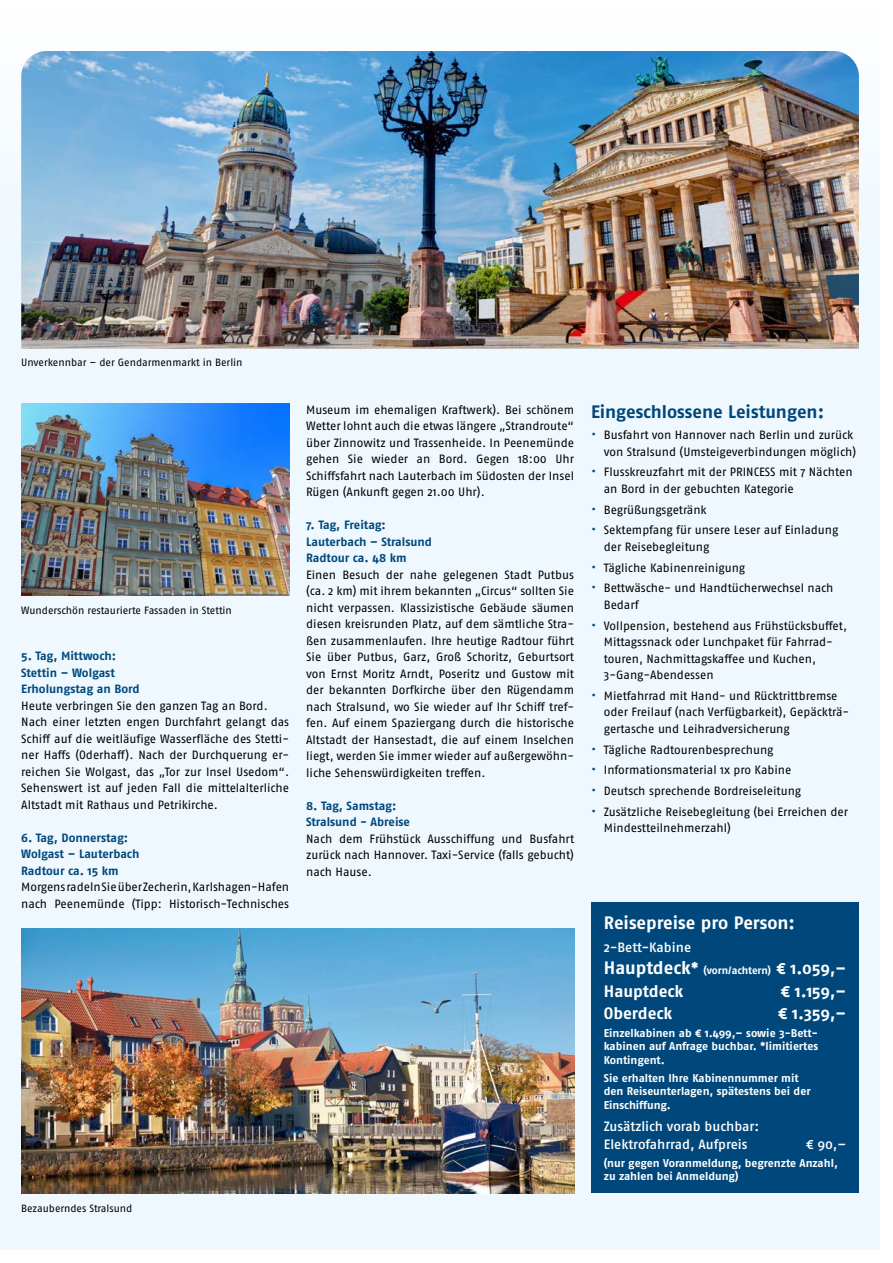
<style>
.page{position:relative;width:893px;height:1263px;background:#fff}
.page>*{position:absolute;margin:0;border:0;box-sizing:border-box;transform-origin:0 0}
.t1{font:700 18px "Fago OT";letter-spacing:-.005em;color:#00487c}
.t2{font:700 18px "Fago OT";color:#fff}
.t3{font:700 16.5px "Fago OT";letter-spacing:-.005em;color:#fff}
.t4{font:500 13.5px/18px "Fago OT";color:#fff}
.t5{font:12px/16.5px "Fago OT";letter-spacing:-.005em;color:#000}
.t6{font:700 12px/16.5px "Fago OT";letter-spacing:-.005em;color:#00487c}
.t7{font:700 11.25px/13.5px "Fago OT";color:#fff}
.t8{font:10.5px "Fago OT";letter-spacing:-.005em;color:#000}
.t9{font:700 10.5px "Fago OT";letter-spacing:-.005em;color:#fff}
.s1{font-size:13.2px;color:#00487c}
.s2{font-size:18px}
.s3{font-size:16.5px}
</style>
<div class="page">
<div style="left:0;top:13px;width:880px;height:1237px;background:#eef8fe"></div>
<div style="left:591px;top:902px;width:268px;height:291px;background:#00487c"></div>
<img style="left:21px;top:404px;width:268px;height:191px">
<img style="left:21px;top:51px;width:838px;height:298px">
<img style="left:21px;top:928px;width:553px;height:265px">
<p class="t8" style="left:21px;top:356px;width:223px">Unverkennbar – der Gendarmenmarkt in Berlin</p>
<p class="t8" style="left:21px;top:603px;width:212px">Wunderschön restaurierte Fassaden in Stettin</p>
<p class="t6" style="left:21px;top:648px;width:120px">5. Tag, Mittwoch:<br>Stettin – Wolgast<br>Erholungstag an Bord</p>
<p class="t5" style="left:21px;top:697px;width:269px">Heute verbringen Sie den ganzen Tag an Bord.<br>Nach einer letzten engen Durchfahrt gelangt das Schiff auf die weitläufige Wasserfläche des Stetti&shy;ner Haffs (Oderhaff). Nach der Durchquerung er&shy;reichen Sie Wolgast, das „Tor zur Insel Usedom“.<br>Sehenswert ist auf jeden Fall die mittelalterliche Altstadt mit Rathaus und Petrikirche.</p>
<p class="t6" style="left:21px;top:829px;width:120px">6. Tag, Donnerstag:<br>Wolgast – Lauterbach<br>Radtour ca. 15 km</p>
<p class="t5" style="left:21px;top:879px;width:269px">Morgens radeln Sie über Zecherin, Karlshagen-Hafen nach Peenemünde (Tipp: Historisch-Technisches</p>
<p class="t5" style="left:306px;top:401px;width:270px;text-align:justify">Museum im ehemaligen Kraftwerk). Bei schönem Wetter lohnt auch die etwas längere „Strandroute“ über Zinnowitz und Trassenheide. In Peenemünde gehen Sie wieder an Bord. Gegen 18:00 Uhr Schiffsfahrt nach Lauterbach im Südosten der Insel Rügen (Ankunft gegen 21.00 Uhr).</p>
<p class="t6" style="left:306px;top:517px;width:127px">7. Tag, Freitag:<br>Lauterbach – Stralsund<br>Radtour ca. 48 km</p>
<p class="t5" style="left:306px;top:566px;width:269px;text-align:justify">Einen Besuch der nahe gelegenen Stadt Putbus (ca. 2 km) mit ihrem bekannten „Circus“ sollten Sie nicht verpassen. Klassizistische Gebäude säumen diesen kreisrunden Platz, auf dem sämtliche Stra&shy;ßen zusammenlaufen. Ihre heutige Radtour führt Sie über Putbus, Garz, Groß Schoritz, Geburtsort von Ernst Moritz Arndt, Poseritz und Gustow mit der bekannten Dorfkirche über den Rügendamm nach Stralsund, wo Sie wieder auf Ihr Schiff tref&shy;fen. Auf einem Spaziergang durch die historische Altstadt der Hansestadt, die auf einem Inselchen liegt, werden Sie immer wieder auf außergewöhn&shy;liche Sehenswürdigkeiten treffen.</p>
<p class="t6" style="left:306px;top:797px;width:105px">8. Tag, Samstag:<br>Stralsund - Abreise</p>
<p class="t5" style="left:306px;top:830px;width:270px;text-align:justify">Nach dem Frühstück Ausschiffung und Busfahrt zurück nach Hannover. Taxi-Service (falls gebucht) nach Hause.</p>
<p class="t8" style="left:21px;top:1202px;width:113px">Bezauberndes Stralsund</p>
<h1 class="t1" style="left:591px;top:401px;width:235px">Eingeschlossene Leistungen:</h1>
<p class="t5" style="left:591px;top:427px;width:267px;text-align:right"><span class="s1">•</span> Busfahrt von Hannover nach Berlin und zurück von Stralsund (Umsteigeverbindungen möglich)</p>
<p class="t5" style="left:604px;top:464px;width:250px;text-indent:-13px"><span class="s1">•</span> Flusskreuzfahrt mit der PRINCESS mit 7 Nächten an Bord in der gebuchten Kategorie</p>
<p class="t5" style="left:591px;top:501px;width:117px"><span class="s1">•</span> Begrüßungsgetränk</p>
<p class="t5" style="left:604px;top:522px;width:236px;text-indent:-13px"><span class="s1">•</span> Sektempfang für unsere Leser auf Einladung der Reisebegleitung</p>
<p class="t5" style="left:591px;top:559px;width:156px"><span class="s1">•</span> Tägliche Kabinenreinigung</p>
<p class="t5" style="left:604px;top:580px;width:231px;text-indent:-13px"><span class="s1">•</span> Bettwäsche- und Handtücherwechsel nach<br>Bedarf</p>
<p class="t5" style="left:604px;top:617px;width:245px;text-indent:-13px"><span class="s1">•</span> Vollpension, bestehend aus Frühstücksbuffet, Mittagssnack oder Lunchpaket für Fahrrad&shy;touren, Nachmittagskaffee und Kuchen, 3-Gang-Abendessen</p>
<p class="t5" style="left:604px;top:687px;width:247px;text-indent:-13px"><span class="s1">•</span> Mietfahrrad mit Hand- und Rücktrittbremse oder Freilauf (nach Verfügbarkeit), Gepäckträ&shy;gertasche und Leihradversicherung</p>
<p class="t5" style="left:591px;top:741px;width:184px"><span class="s1">•</span> Tägliche Radtourenbesprechung</p>
<p class="t5" style="left:591px;top:762px;width:202px"><span class="s1">•</span> Informationsmaterial 1x pro Kabine</p>
<p class="t5" style="left:591px;top:783px;width:212px"><span class="s1">•</span> Deutsch sprechende Bordreiseleitung</p>
<p class="t5" style="left:604px;top:803px;width:246px;text-indent:-13px"><span class="s1">•</span> Zusätzliche Reisebegleitung (bei Erreichen der<br>Mindestteilnehmerzahl)</p>
<h1 class="t2" style="left:604px;top:912px;width:193px">Reisepreise pro Person:</h1>
<p class="t4" style="left:604px;top:938px;width:89px">2-Bett-Kabine</p>
<p class="t9" style="left:604px;top:964px;width:244px"><span class="s2">Hauptdeck</span><span class="s3">*</span> (vorn/achtern) <span class="s3">€ 1.059,–</span></p>
<h2 class="t3" style="left:604px;top:981px;width:81px">Hauptdeck</h2>
<h2 class="t3" style="left:781px;top:981px;width:67px">€ 1.159,–</h2>
<h2 class="t3" style="left:604px;top:1003px;width:70px">Oberdeck</h2>
<h2 class="t3" style="left:778px;top:1003px;width:70px">€ 1.359,–</h2>
<p class="t7" style="left:604px;top:1026px;width:216px;text-align:justify">Einzelkabinen ab € 1.499,– sowie 3-Bett&shy;kabinen auf Anfrage buchbar. *limitiertes Kontingent.</p>
<p class="t7" style="left:604px;top:1071px;width:208px">Sie erhalten Ihre Kabinennummer mit den Reiseunterlagen, spätestens bei der<br>Einschiffung.</p>
<p class="t4" style="left:604px;top:1117px;width:157px">Zusätzlich vorab buchbar:<br>Elektrofahrrad, Aufpreis</p>
<p class="t4" style="left:806px;top:1135px;width:41px">€ 90,–</p>
<p class="t7" style="left:604px;top:1156px;width:236px">(nur gegen Voranmeldung, begrenzte Anzahl, zu zahlen bei Anmeldung)</p>
</div>
